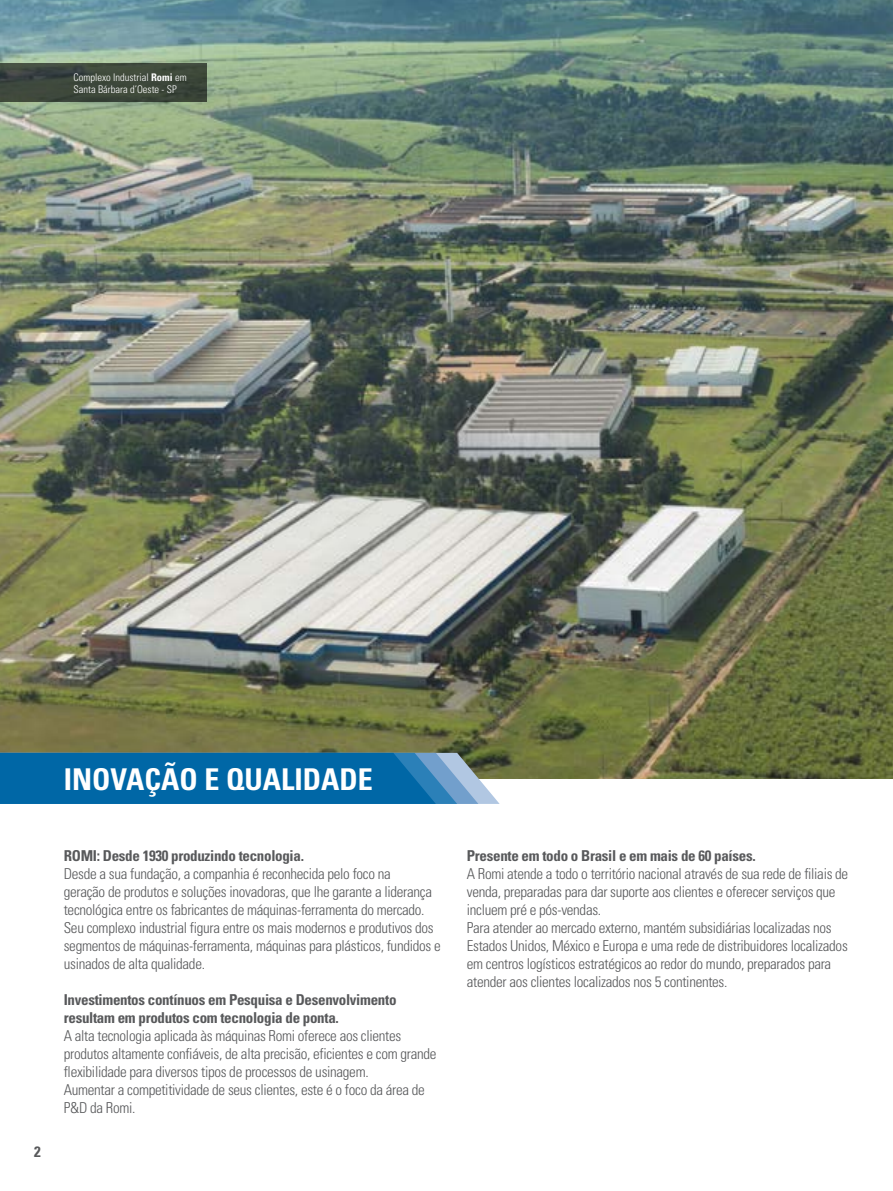
<style>
.page{position:relative;width:893px;height:1191px;background:#fff}
.page>*{position:absolute;margin:0;border:0;box-sizing:border-box;transform-origin:0 0}
.t1{font:700 condensed 30px "Univers";color:#fff}
.t2{font:300 condensed 15px/18px "Univers";letter-spacing:-.02em;color:#58595b}
.t3{font:700 condensed 15px/18px "Univers";letter-spacing:-.02em;color:#58595b}
.t4{font:300 condensed 10.5px/12.6px "Univers";color:#fff}
.s1{font-weight:700}
</style>
<div class="page">
<img style="left:0;top:0;width:893px;height:778px">
<svg style="left:0;top:753px;width:500px;height:51px;background:#136fa8"></svg>
<div style="left:0;top:64px;width:206px;height:38px;background:linear-gradient(to right,#3d473f,#3b4637)"></div>
<p class="t4" style="left:74px;top:71px;width:115px">Complexo Industrial <span class="s1">Romi</span> em<br>Santa Bárbara d’Oeste - SP</p>
<p class="t3" style="left:34px;top:1142px;width:8px">2</p>
<h1 class="t1" style="left:64px;top:762px;width:310px">INOVAÇÃO E QUALIDADE</h1>
<p class="t3" style="left:64px;top:846px;width:242px">ROMI: Desde 1930 produzindo tecnologia.</p>
<p class="t2" style="left:64px;top:864px;width:378px">Desde a sua fundação, a companhia é reconhecida pelo foco na<br>geração de produtos e soluções inovadoras, que lhe garante a liderança tecnológica entre os fabricantes de máquinas-ferramenta do mercado.<br>Seu complexo industrial figura entre os mais modernos e produtivos dos segmentos de máquinas-ferramenta, máquinas para plásticos, fundidos e usinados de alta qualidade.</p>
<p class="t3" style="left:64px;top:990px;width:334px">Investimentos contínuos em Pesquisa e Desenvolvimento resultam em produtos com tecnologia de ponta.</p>
<p class="t2" style="left:64px;top:1026px;width:374px">A alta tecnologia aplicada às máquinas Romi oferece aos clientes produtos altamente confiáveis, de alta precisão, eficientes e com grande flexibilidade para diversos tipos de processos de usinagem.<br>Aumentar a competitividade de seus clientes, este é o foco da área de P&amp;D da Romi.</p>
<p class="t3" style="left:467px;top:846px;width:290px">Presente em todo o Brasil e em mais de 60 países.</p>
<p class="t2" style="left:467px;top:864px;width:383px">A Romi atende a todo o território nacional através de sua rede de filiais de venda, preparadas para dar suporte aos clientes e oferecer serviços que incluem pré e pós-vendas.<br>Para atender ao mercado externo, mantém subsidiárias localizadas nos Estados Unidos, México e Europa e uma rede de distribuidores localizados em centros logísticos estratégicos ao redor do mundo, preparados para atender aos clientes localizados nos 5 continentes.</p>
</div>
